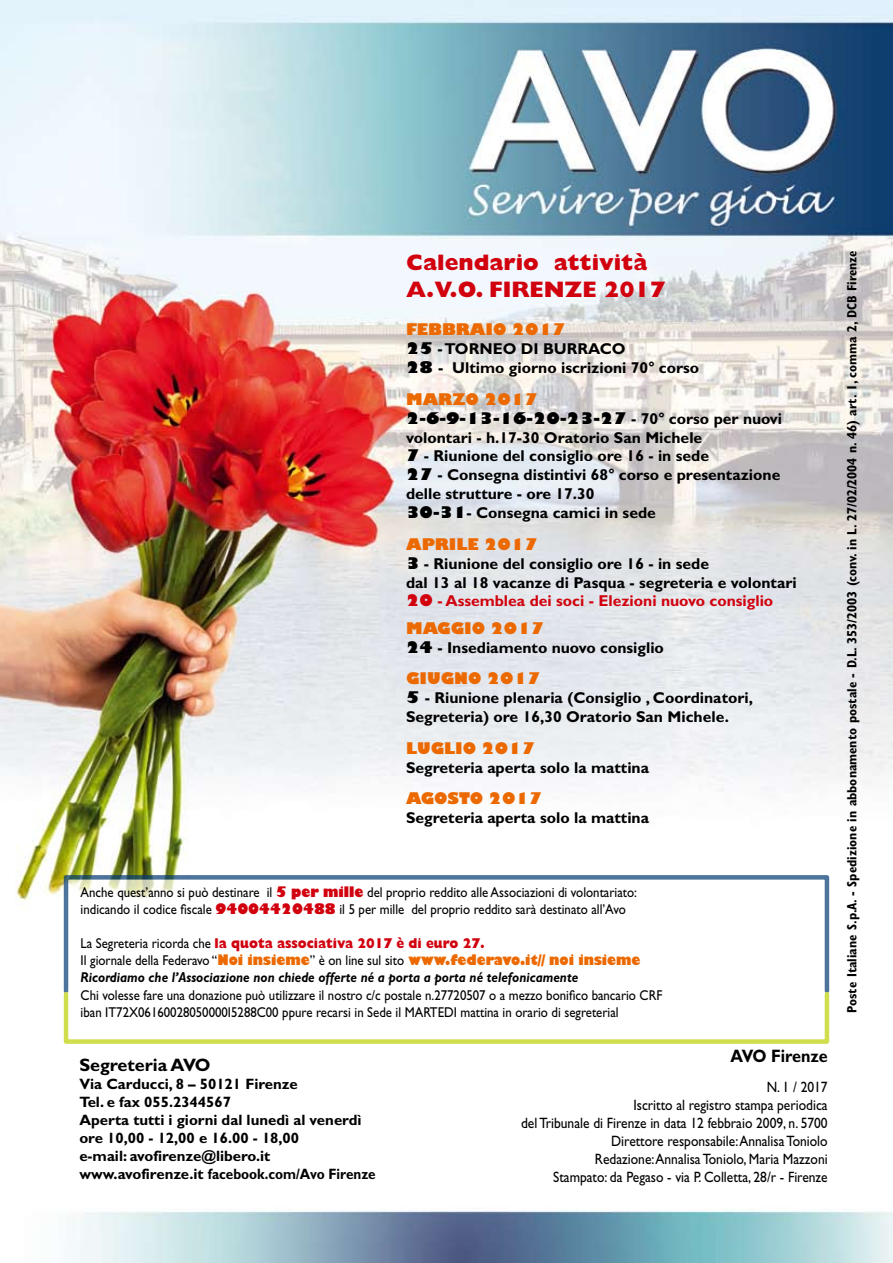
<style>
.page{position:relative;width:893px;height:1263px;background:#fff}
.page>*{position:absolute;margin:0;border:0;box-sizing:border-box;transform-origin:0 0}
.t1{font:800 22.5px/27px "Gill Sans";color:#d1010e}
.t2{font:700 18px "Gill Sans";color:#000}
.t3{font:700 18px "Gill Sans";color:#000;scale:.9 1}
.t4{font:700 15.75px/18.9px "Gill Sans";color:#000}
.t5{font:800 15.75px "Gill Sans";color:#ec6900}
.t6{font:15px/18px "Gill Sans";color:#000;text-align:right;scale:.9 1}
.t7{font:700 15px/18px "Gill Sans";color:#000}
.t8{font:14.25px/17.1px "Gill Sans";color:#000;scale:.9 1}
.t9{font:italic 700 14.25px/17.1px "Gill Sans";color:#000;scale:.9 1}
.t10{font:700 condensed 13.5px "Gill Sans";color:#000}
.s1{font-weight:800;color:#ec6900}
.s2{font-weight:800}
.s3{font-weight:800;color:#d1010e}
.s4{color:#d1010e}
.s5{font-weight:400;font-style:normal}
.s6{font-weight:800;font-style:normal;color:#d1010e}
.s7{font-weight:800;font-style:normal;color:#ec6900}
</style>
<div class="page">
<img style="left:0;top:0;width:893px;height:1263px">
<div style="left:64px;top:875px;width:765px;height:118px;background:#fff"></div>
<div style="left:64px;top:992px;width:765px;height:52px;background:#fff"></div>
<h1 class="t1" style="left:406px;top:248px;width:260px">Calendario attività<br>A.V.O. FIRENZE 2017</h1>
<p class="t4" style="left:406px;top:320px;width:295px"><span class="s1">FEBBRAI0 2017<br></span><span class="s2">25</span> - TORNEO DI BURRACO<br><span class="s2">28</span> - Ultimo giorno iscrizioni 70° corso</p>
<p class="t4" style="left:406px;top:390px;width:378px"><span class="s1">MARZO 2017<br></span><span class="s2">2-6-9-13-16-20-23-27</span> - 70° corso per nuovi volontari - h.17-30 Oratorio San Michele<br><span class="s2">7</span> - Riunione del consiglio ore 16 - in sede<br><span class="s2">27</span> - Consegna distintivi 68° corso e presentazione delle strutture - ore 17.30<br><span class="s2">30-31</span>- Consegna camici in sede</p>
<p class="t4" style="left:406px;top:535px;width:392px"><span class="s1">APRILE 2017<br></span><span class="s2">3</span> - Riunione del consiglio ore 16 - in sede<br>dal 13 al 18 vacanze di Pasqua - segreteria e volontari <span class="s3">20</span> <span class="s4">- Assemblea dei soci - Elezioni nuovo consiglio</span></p>
<p class="t4" style="left:406px;top:619px;width:259px"><span class="s1">MAGGIO 2017<br></span><span class="s2">24</span> - Insediamento nuovo consiglio</p>
<p class="t4" style="left:406px;top:670px;width:348px"><span class="s1">GIUGNO 2017<br></span><span class="s2">5</span> - Riunione plenaria (Consiglio , Coordinatori,<br>Segreteria) ore 16,30 Oratorio San Michele.</p>
<p class="t5" style="left:406px;top:738px;width:131px">LUGLIO 2017</p>
<p class="t4" style="left:406px;top:758px;width:245px">Segreteria aperta solo la mattina</p>
<p class="t5" style="left:406px;top:789px;width:138px">AGOSTO 2017</p>
<p class="t4" style="left:406px;top:808px;width:245px">Segreteria aperta solo la mattina</p>
<p class="t8" style="left:81px;top:884px;width:620px">Anche quest’anno si può destinare il <span class="s3">5 per mille</span> del proprio reddito alle Associazioni di volontariato: indicando il codice fiscale <span class="s3">94004420488</span> il 5 per mille del proprio reddito sarà destinato all’Avo</p>
<p class="t9" style="left:81px;top:935px;width:624px"><span class="s5">La Segreteria ricorda che</span> <span class="s6">la quota associativa 2017 è di euro 27.<br></span><span class="s5">Il giornale della Federavo “</span><span class="s7">Noi insieme</span><span class="s5">” è on line sul sito</span> <span class="s7">www.federavo.it// noi insieme<br></span>Ricordiamo che l’Associazione non chiede offerte né a porta a porta né telefonicamente</p>
<p class="t8" style="left:81px;top:986px;width:648px">Chi volesse fare una donazione può utilizzare il nostro c/c postale n.27720507 o a mezzo bonifico bancario CRF iban IT72X06160028050000I5288C00 ppure recarsi in Sede il MARTEDI mattina in orario di segreterial</p>
<p class="t2" style="left:79px;top:1054px;width:133px">Segreteria AVO</p>
<p class="t7" style="left:79px;top:1075px;width:298px">Via Carducci, 8 – 50121 Firenze<br>Tel. e fax 055.2344567<br>Aperta tutti i giorni dal lunedì al venerdì ore 10,00 - 12,00 e 16.00 - 18,00<br>e-mail: avofirenze@libero.it www.avofirenze.it facebook.com/Avo Firenze</p>
<p class="t3" style="left:730px;top:1045px;width:109px">AVO Firenze</p>
<p class="t6" style="left:521px;top:1078px;width:342px">N. 1 / 2017<br>Iscritto al registro stampa periodica<br>del Tribunale di Firenze in data 12 febbraio 2009, n. 5700<br>Direttore responsabile: Annalisa Toniolo<br>Redazione: Annalisa Toniolo, Maria Mazzoni<br>Stampato: da Pegaso - via P. Colletta, 28/r - Firenze</p>
<p class="t10" style="left:844px;top:1013px;width:764px;rotate:-90deg">Poste Italiane S.p.A. - Spedizione in abbonamento postale - D.L. 353/2003 (conv. in L. 27/02/2004 n. 46) art. 1, comma 2, DCB Firenze</p>
</div>
